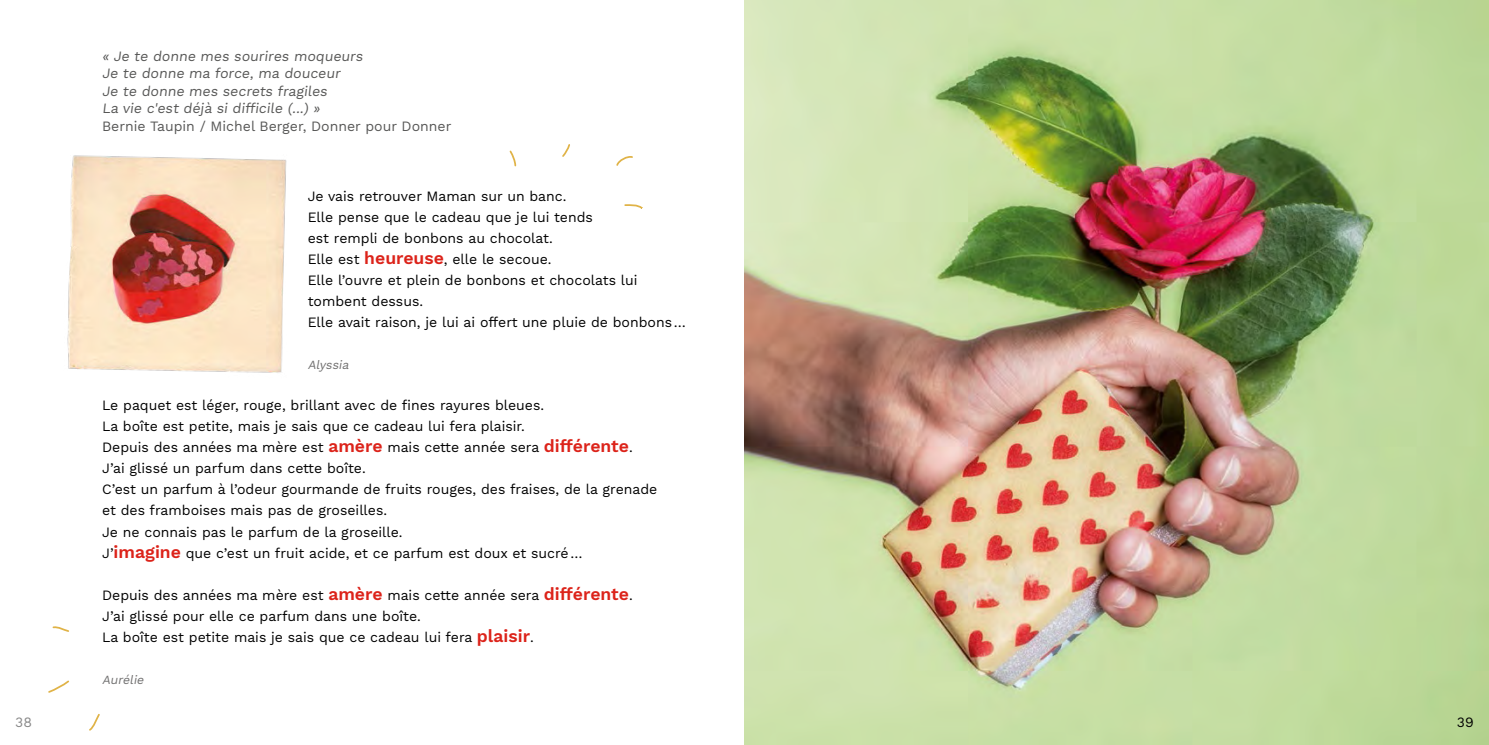
<style>
.page{position:relative;width:1489px;height:745px;background:#fff}
.page>*{position:absolute;margin:0;border:0;box-sizing:border-box;transform-origin:0 0}
.t1{font:14px/21px "Work Sans";color:#000}
.t2{font:14px/17.5px "Work Sans";color:#575756}
.t3{font:14px "Work Sans";color:#878787}
.t4{font:italic 12.25px "Work Sans";color:#706f6f}
.s1{font-weight:600;font-size:17.5px;color:#dc231a}
</style>
<div class="page">
<img style="left:744px;top:0;width:744px;height:744px">
<img style="left:67px;top:155px;width:220px;height:218px">
<svg style="left:48px;top:680px;width:22px;height:13px"></svg>
<svg style="left:509px;top:150px;width:8px;height:17px"></svg>
<svg style="left:624px;top:204px;width:19px;height:5px"></svg>
<svg style="left:562px;top:144px;width:8px;height:13px"></svg>
<svg style="left:616px;top:156px;width:17px;height:10px"></svg>
<svg style="left:52px;top:626px;width:17px;height:6px"></svg>
<svg style="left:89px;top:714px;width:11px;height:17px"></svg>
<p class="t3" style="left:15px;top:713px;width:18px">38</p>
<p class="t2" style="left:102px;top:48px;width:351px">« Je te donne mes sourires moqueurs<br>Je te donne ma force, ma douceur<br>Je te donne mes secrets fragiles<br>La vie c'est déjà si difficile (...) »<br>Bernie Taupin / Michel Berger, Donner pour Donner</p>
<p class="t1" style="left:308px;top:186px;width:380px">Je vais retrouver Maman sur un banc.<br>Elle pense que le cadeau que je lui tends<br>est rempli de bonbons au chocolat.<br>Elle est <span class="s1">heureuse</span>, elle le secoue.<br>Elle l’ouvre et plein de bonbons et chocolats lui tombent dessus.<br>Elle avait raison, je lui ai offert une pluie de bonbons…</p>
<p class="t4" style="left:308px;top:357px;width:45px">Alyssia</p>
<p class="t1" style="left:102px;top:395px;width:556px">Le paquet est léger, rouge, brillant avec de fines rayures bleues.<br>La boîte est petite, mais je sais que ce cadeau lui fera plaisir.<br>Depuis des années ma mère est <span class="s1">amère</span> mais cette année sera <span class="s1">différente</span>.<br>J’ai glissé un parfum dans cette boîte.<br>C’est un parfum à l’odeur gourmande de fruits rouges, des fraises, de la grenade et des framboises mais pas de groseilles.<br>Je ne connais pas le parfum de la groseille.<br>J’<span class="s1">imagine</span> que c’est un fruit acide, et ce parfum est doux et sucré…</p>
<p class="t1" style="left:102px;top:584px;width:532px">Depuis des années ma mère est <span class="s1">amère</span> mais cette année sera <span class="s1">différente</span>.<br>J’ai glissé pour elle ce parfum dans une boîte.<br>La boîte est petite mais je sais que ce cadeau lui fera <span class="s1">plaisir</span>.</p>
<p class="t4" style="left:102px;top:671px;width:46px">Aurélie</p>
<p class="t1" style="left:1456px;top:711px;width:18px">39</p>
</div>
